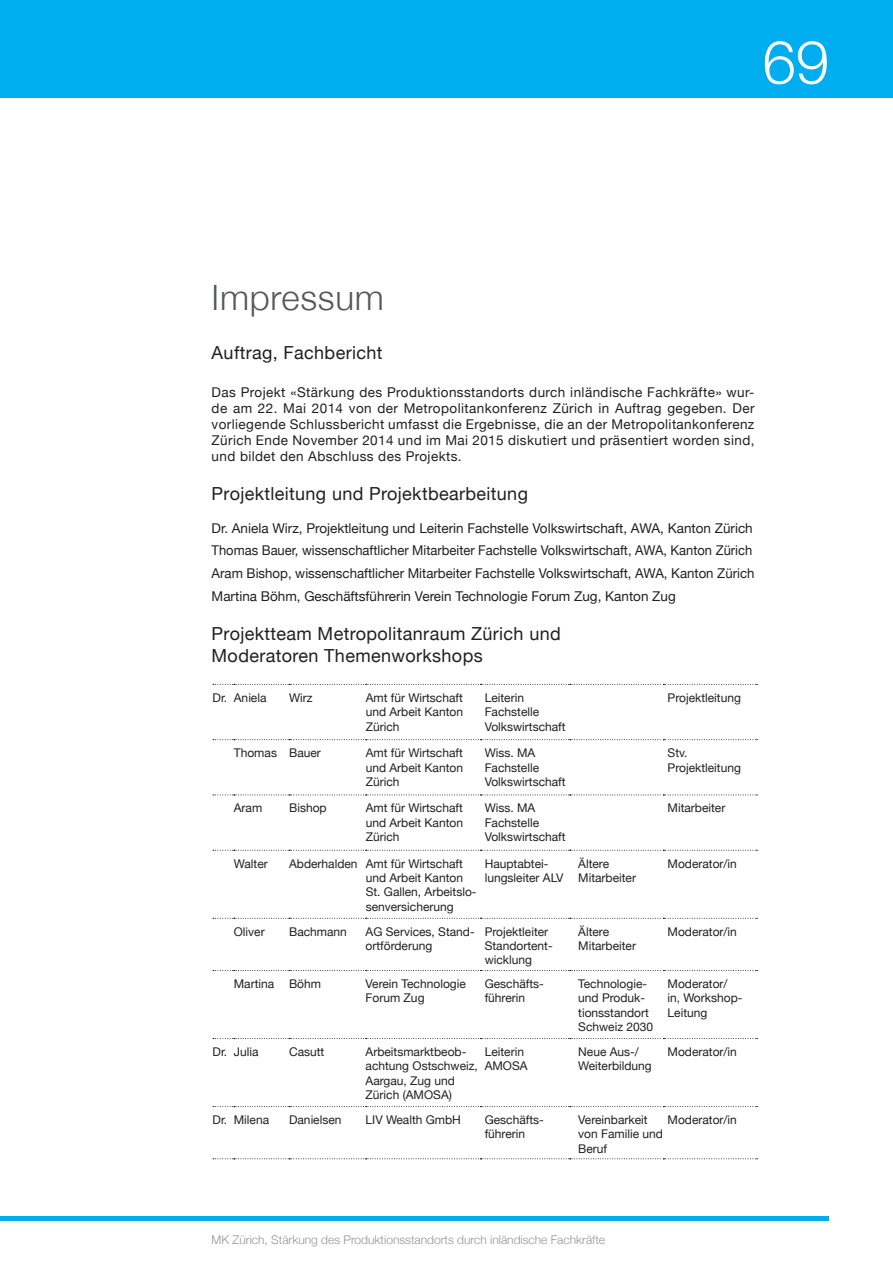
<style>
.page{position:relative;width:893px;height:1263px;background:#fff}
.page>*{position:absolute;margin:0;border:0;box-sizing:border-box;transform-origin:0 0}
.t1{font:300 60px "Helvetica Neue";color:#fff}
.t2{font:300 34.95px "Helvetica Neue";letter-spacing:.02em;color:#57585a}
.t3{font:18px/21.6px "Helvetica Neue";letter-spacing:.02em;color:#231f20}
.t4{font:13.5px/16.2px "Helvetica Neue";color:#231f20;text-align:justify}
.t5{font:12px/14.4px "Helvetica Neue";color:#231f20}
.t6{font:300 12px "Helvetica Neue";color:#939598}
</style>
<div class="page">
<div style="left:0;top:0;width:893px;height:97px;background:#00aeef"></div>
<hr style="left:0;top:1216px;width:829px;height:4px;background:#00aeef">
<svg style="left:213px;top:684px;width:544px;height:1px"></svg>
<svg style="left:213px;top:739px;width:544px;height:1px"></svg>
<svg style="left:213px;top:794px;width:544px;height:1px"></svg>
<svg style="left:213px;top:850px;width:544px;height:1px"></svg>
<svg style="left:213px;top:918px;width:544px;height:1px"></svg>
<svg style="left:213px;top:970px;width:544px;height:1px"></svg>
<svg style="left:213px;top:1038px;width:544px;height:1px"></svg>
<svg style="left:213px;top:1106px;width:544px;height:1px"></svg>
<svg style="left:213px;top:1158px;width:544px;height:1px"></svg>
<h1 class="t1" style="left:762px;top:14px;width:68px">69</h1>
<h2 class="t2" style="left:212px;top:269px;width:174px">Impressum</h2>
<h3 class="t3" style="left:212px;top:343px;width:172px">Auftrag, Fachbericht</h3>
<p class="t4" style="left:212px;top:384px;width:544px">Das Projekt «Stärkung des Produktionsstandorts durch inländische Fachkräfte» wur&shy;de am 22. Mai 2014 von der Metropolitankonferenz Zürich in Auftrag gegeben. Der vorliegende Schlussbericht umfasst die Ergebnisse, die an der Metropolitankonferenz Zürich Ende November 2014 und im Mai 2015 diskutiert und präsentiert worden sind, und bildet den Abschluss des Projekts.</p>
<h3 class="t3" style="left:212px;top:484px;width:318px">Projektleitung und Projektbearbeitung</h3>
<p class="t4" style="left:212px;top:517px;width:544px;line-height:23px;text-align:left">Dr. Aniela Wirz, Projektleitung und Leiterin Fachstelle Volkswirtschaft, AWA, Kanton Zürich Thomas Bauer, wissenschaftlicher Mitarbeiter Fachstelle Volkswirtschaft, AWA, Kanton Zürich Aram Bishop, wissenschaftlicher Mitarbeiter Fachstelle Volkswirtschaft, AWA, Kanton Zürich Martina Böhm, Geschäftsführerin Verein Technologie Forum Zug, Kanton Zug</p>
<h3 class="t3" style="left:212px;top:624px;width:351px">Projektteam Metropolitanraum Zürich und<br>Moderatoren Themenworkshops</h3>
<p class="t5" style="left:213px;top:691px;width:55px">Dr. Aniela</p>
<p class="t5" style="left:289px;top:691px;width:25px">Wirz</p>
<p class="t5" style="left:366px;top:691px;width:99px;text-align:justify">Amt für Wirtschaft und Arbeit Kanton Zürich</p>
<p class="t5" style="left:485px;top:691px;width:82px">Leiterin<br>Fachstelle<br>Volkswirtschaft</p>
<p class="t5" style="left:668px;top:691px;width:75px">Projektleitung</p>
<p class="t5" style="left:234px;top:746px;width:89px">Thomas Bauer</p>
<p class="t5" style="left:366px;top:746px;width:99px;text-align:justify">Amt für Wirtschaft und Arbeit Kanton Zürich</p>
<p class="t5" style="left:485px;top:746px;width:82px">Wiss. MA<br>Fachstelle<br>Volkswirtschaft</p>
<p class="t5" style="left:668px;top:746px;width:75px">Stv.<br>Projektleitung</p>
<p class="t5" style="left:234px;top:801px;width:30px">Aram</p>
<p class="t5" style="left:289px;top:801px;width:39px">Bishop</p>
<p class="t5" style="left:366px;top:801px;width:99px;text-align:justify">Amt für Wirtschaft und Arbeit Kanton Zürich</p>
<p class="t5" style="left:485px;top:801px;width:82px">Wiss. MA<br>Fachstelle<br>Volkswirtschaft</p>
<p class="t5" style="left:668px;top:801px;width:59px">Mitarbeiter</p>
<p class="t5" style="left:234px;top:857px;width:35px">Walter</p>
<p class="t5" style="left:366px;top:857px;width:112px;text-indent:-77px">Abderhalden Amt für Wirtschaft und Arbeit Kanton<br>St. Gallen, Arbeitslo&shy;senversicherung</p>
<p class="t5" style="left:485px;top:857px;width:80px">Hauptabtei&shy;lungsleiter ALV</p>
<p class="t5" style="left:578px;top:857px;width:59px">Ältere<br>Mitarbeiter</p>
<p class="t5" style="left:668px;top:857px;width:71px">Moderator/in</p>
<p class="t5" style="left:234px;top:925px;width:32px">Oliver</p>
<p class="t5" style="left:289px;top:925px;width:59px">Bachmann</p>
<p class="t5" style="left:366px;top:925px;width:111px">AG Services, Stand&shy;ortförderung</p>
<p class="t5" style="left:485px;top:925px;width:70px">Projektleiter<br>Standortent&shy;wicklung</p>
<p class="t5" style="left:578px;top:925px;width:59px">Ältere<br>Mitarbeiter</p>
<p class="t5" style="left:668px;top:925px;width:71px">Moderator/in</p>
<p class="t5" style="left:234px;top:977px;width:89px">Martina Böhm</p>
<p class="t5" style="left:366px;top:977px;width:102px">Verein Technologie<br>Forum Zug</p>
<p class="t5" style="left:485px;top:977px;width:61px">Geschäfts&shy;führerin</p>
<p class="t5" style="left:578px;top:977px;width:76px">Technologie&shy;und Produk&shy;tionsstandort<br>Schweiz 2030</p>
<p class="t5" style="left:667px;top:977px;width:76px">Moderator/ in, Workshop-<br>Leitung</p>
<p class="t5" style="left:213px;top:1045px;width:47px">Dr. Julia</p>
<p class="t5" style="left:289px;top:1045px;width:37px">Casutt</p>
<p class="t5" style="left:366px;top:1045px;width:114px">Arbeitsmarktbeob&shy;achtung Ostschweiz,<br>Aargau, Zug und<br>Zürich (AMOSA)</p>
<p class="t5" style="left:485px;top:1045px;width:44px">Leiterin<br>AMOSA</p>
<p class="t5" style="left:578px;top:1045px;width:75px">Neue Aus-/<br>Weiterbildung</p>
<p class="t5" style="left:667px;top:1045px;width:71px">Moderator/in</p>
<p class="t5" style="left:213px;top:1113px;width:58px">Dr. Milena</p>
<p class="t5" style="left:289px;top:1113px;width:54px">Danielsen</p>
<p class="t5" style="left:366px;top:1113px;width:97px">LIV Wealth GmbH</p>
<p class="t5" style="left:485px;top:1113px;width:61px">Geschäfts&shy;führerin</p>
<p class="t5" style="left:578px;top:1113px;width:86px">Vereinbarkeit von Familie und<br>Beruf</p>
<p class="t5" style="left:667px;top:1113px;width:71px">Moderator/in</p>
<p class="t6" style="left:212px;top:1230px;width:395px">MK Zürich, Stärkung des Produktionsstandorts durch inländische Fachkräfte</p>
</div>
